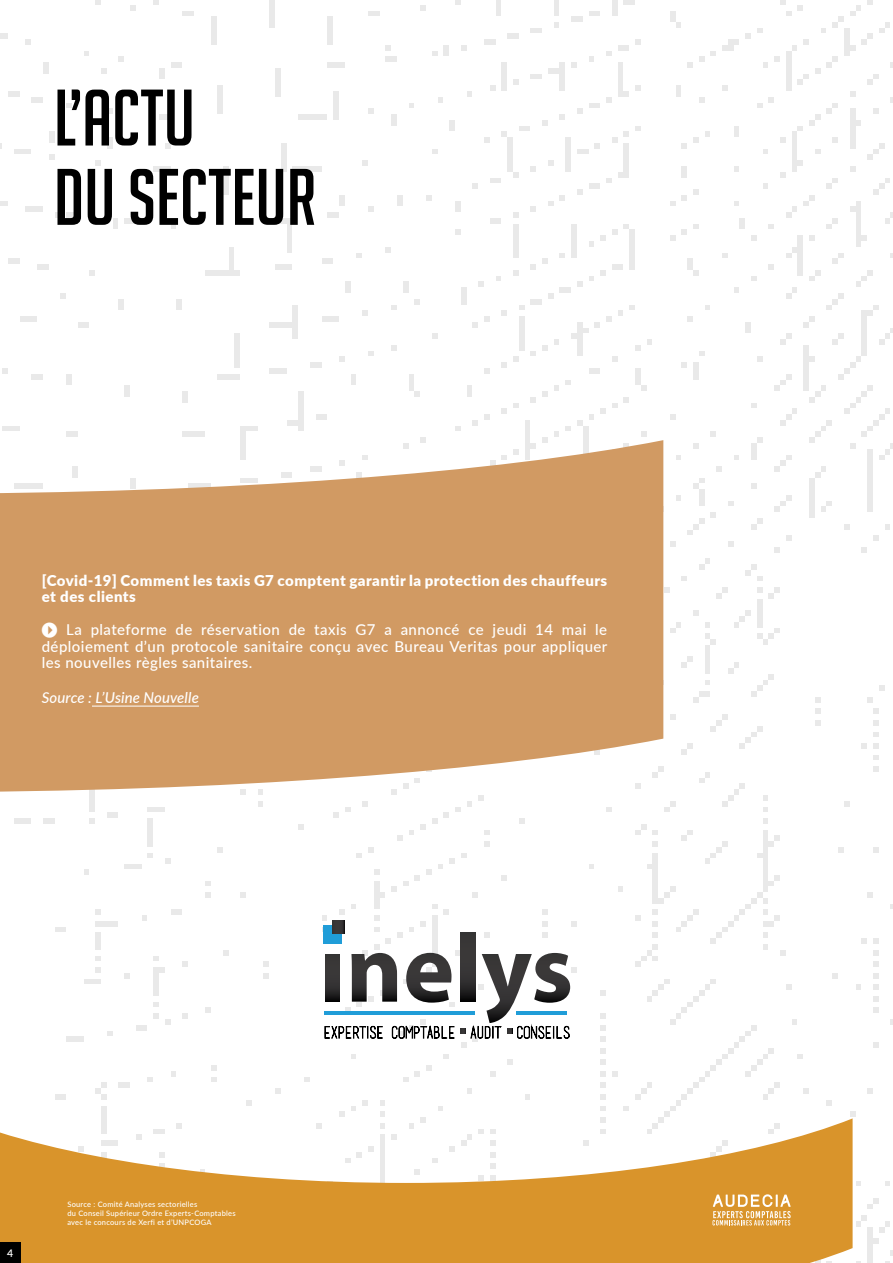
<style>
.page{position:relative;width:893px;height:1263px;background:#fff}
.page>*{position:absolute;margin:0;border:0;box-sizing:border-box;transform-origin:0 0}
.t1{font:77.85px/79.3px "Big Noodle Titling";color:#000}
.t2{font:500 15px/16.5px "Lato";letter-spacing:.03em;color:#fff;text-align:justify}
.t3{font:900 15px/16.5px "Lato";letter-spacing:.03em;color:#fff}
.t4{font:italic 500 15px "Lato";letter-spacing:.005em;color:#fff}
.t5{font:600 10.5px "Lato";color:#fff}
.t6{font:500 7.5px/9px "Lato";letter-spacing:.03em;color:#fff}
.s1{font-family:"Arrowstfb";font-weight:400}
</style>
<div class="page">
<img style="left:0;top:0;width:893px;height:1263px">
<svg style="left:0;top:1118px;width:853px;height:145px;fill:#d9942b"></svg>
<svg style="left:0;top:440px;width:663px;height:352px;background:#d7a97a"></svg>
<div style="left:0;top:1242px;width:21px;height:21px;background:#000"></div>
<svg style="left:712px;top:1194px;width:79px;height:31px;background:#e4b56d"></svg>
<svg style="left:325px;top:954px;width:15px;height:48px"></svg>
<svg style="left:351px;top:953px;width:46px;height:49px"></svg>
<svg style="left:406px;top:953px;width:45px;height:49px"></svg>
<div style="left:460px;top:932px;width:15px;height:70px;background:#383636"></div>
<div style="left:323px;top:924px;width:19px;height:19px;background:#209dd8"></div>
<svg style="left:332px;top:921px;width:12px;height:12px"></svg>
<hr style="left:324px;top:1011px;width:151px;height:4px;background:#209dd8">
<svg style="left:325px;top:1026px;width:58px;height:13px"></svg>
<svg style="left:392px;top:1025px;width:62px;height:13px"></svg>
<svg style="left:461px;top:953px;width:109px;height:85px"></svg>
<hr style="left:92px;top:706px;width:107px;height:1px;background:#fff">
<h1 class="t1" style="left:54px;top:78px;width:264px">L’ACTU<br>DU SECTEUR</h1>
<p class="t3" style="left:42px;top:571px;width:567px">[Covid-19] Comment les taxis G7 comptent garantir la protection des chauffeurs et des clients</p>
<p class="t2" style="left:42px;top:621px;width:567px"><span class="s1">I</span> La plateforme de réservation de taxis G7 a annoncé ce jeudi 14 mai le déploiement d’un protocole sanitaire conçu avec Bureau Veritas pour appliquer les nouvelles règles sanitaires.</p>
<p class="t4" style="left:42px;top:686px;width:159px">Source : L’Usine Nouvelle</p>
<p class="t5" style="left:7px;top:1245px;width:8px">4</p>
<p class="t6" style="left:67px;top:1199px;width:170px">Source : Comité Analyses sectorielles<br>du Conseil Supérieur Ordre Experts-Comptables avec le concours de Xerfi et d’UNPCOGA</p>
</div>
